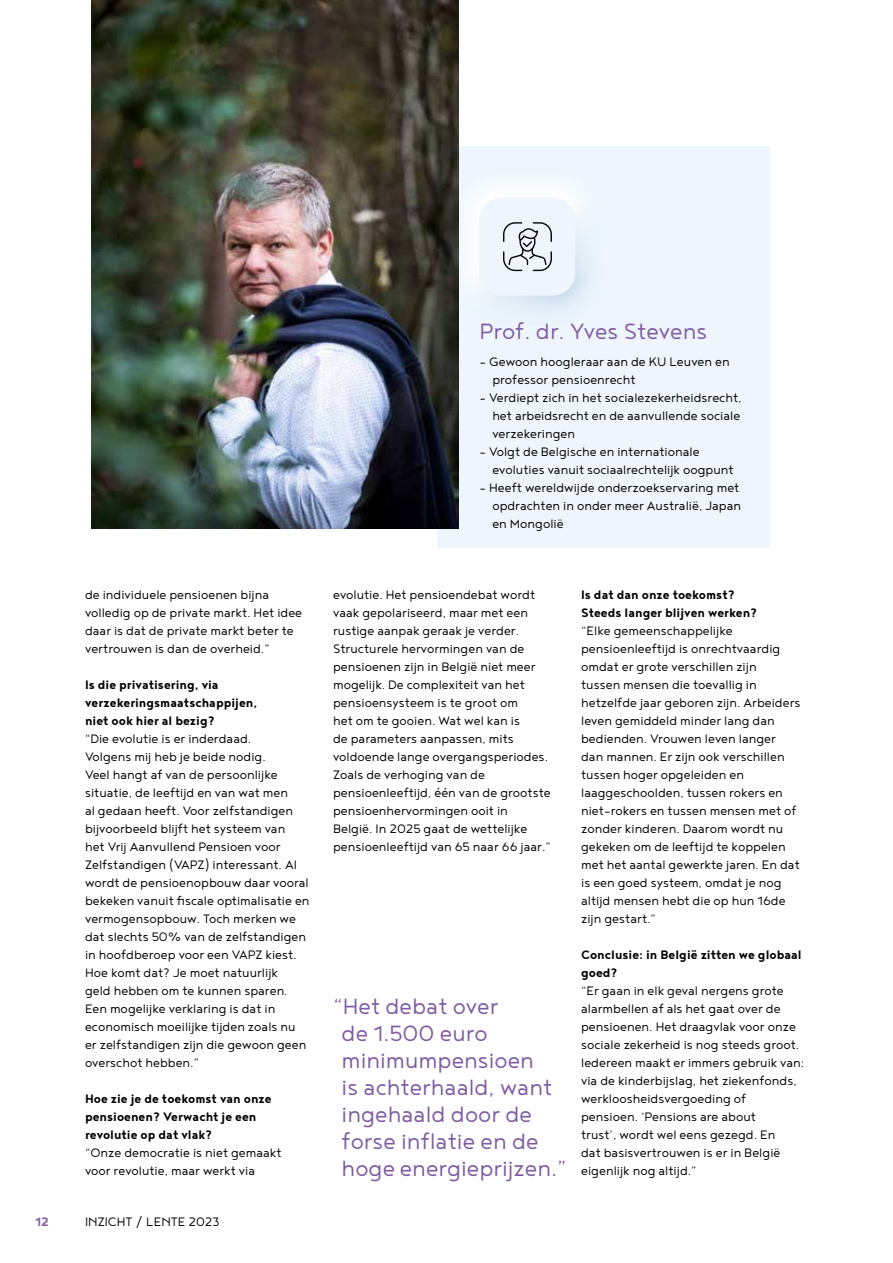
<style>
.page{position:relative;width:893px;height:1263px;background:#fff}
.page>*{position:absolute;margin:0;border:0;box-sizing:border-box;transform-origin:0 0}
.t1{font:300 27px/27px "Noyh";color:#7f5ca3}
.t2{font:300 15px/18px "Noyh";color:#000}
.t3{font:700 15px/18px "Noyh";color:#000}
.t4{font:700 15px "Noyh";color:#7f5ca3}
</style>
<div class="page">
<img style="left:91px;top:0;width:367px;height:529px">
<div style="left:437px;top:146px;width:333px;height:401px;background:#eef5fc"></div>
<svg style="left:447px;top:164px;width:142px;height:166px"></svg>
<p class="t2" style="left:85px;top:586px;width:219px">de individuele pensioenen bijna volledig op de private markt. Het idee daar is dat de private markt beter te vertrouwen is dan de overheid.”</p>
<p class="t3" style="left:85px;top:676px;width:174px">Is die privatisering, via verzekeringsmaatschappijen, niet ook hier al bezig?</p>
<p class="t2" style="left:85px;top:730px;width:226px">“Die evolutie is er inderdaad.<br>Volgens mij heb je beide nodig.<br>Veel hangt af van de persoonlijke situatie, de leeftijd en van wat men<br>al gedaan heeft. Voor zelfstandigen bijvoorbeeld blijft het systeem van<br>het Vrij Aanvullend Pensioen voor Zelfstandigen (VAPZ) interessant. Al wordt de pensioenopbouw daar vooral bekeken vanuit fiscale optimalisatie en vermogensopbouw. Toch merken we dat slechts 50% van de zelfstandigen in hoofdberoep voor een VAPZ kiest.<br>Hoe komt dat? Je moet natuurlijk<br>geld hebben om te kunnen sparen.<br>Een mogelijke verklaring is dat in economisch moeilijke tijden zoals nu er zelfstandigen zijn die gewoon geen overschot hebben.”</p>
<p class="t3" style="left:85px;top:1090px;width:188px">Hoe zie je de toekomst van onze pensioenen? Verwacht je een revolutie op dat vlak?</p>
<p class="t2" style="left:85px;top:1144px;width:198px">“Onze democratie is niet gemaakt voor revolutie, maar werkt via</p>
<p class="t4" style="left:35px;top:1213px;width:15px">12</p>
<p class="t2" style="left:85px;top:1212px;width:136px">INZICHT / LENTE 2023</p>
<h1 class="t1" style="left:480px;top:317px;width:229px">Prof. dr. Yves Stevens</h1>
<p class="t2" style="left:492px;top:352px;width:239px;text-indent:-13px">- Gewoon hoogleraar aan de KU Leuven en professor pensioenrecht</p>
<p class="t2" style="left:492px;top:388px;width:251px;text-align:justify;text-indent:-13px">- Verdiept zich in het socialezekerheidsrecht, het arbeidsrecht en de aanvullende sociale verzekeringen</p>
<p class="t2" style="left:492px;top:442px;width:243px;text-indent:-13px">- Volgt de Belgische en internationale evoluties vanuit sociaalrechtelijk oogpunt</p>
<p class="t2" style="left:492px;top:478px;width:250px;text-align:justify;text-indent:-13px">- Heeft wereldwijde onderzoekservaring met opdrachten in onder meer Australië, Japan en Mongolië</p>
<p class="t2" style="left:333px;top:586px;width:219px">evolutie. Het pensioendebat wordt vaak gepolariseerd, maar met een rustige aanpak geraak je verder.<br>Structurele hervormingen van de pensioenen zijn in België niet meer mogelijk. De complexiteit van het pensioensysteem is te groot om<br>het om te gooien. Wat wel kan is<br>de parameters aanpassen, mits voldoende lange overgangsperiodes.<br>Zoals de verhoging van de pensioenleeftijd, één van de grootste pensioenhervormingen ooit in België. In 2025 gaat de wettelijke pensioenleeftijd van 65 naar 66 jaar.”</p>
<p class="t3" style="left:581px;top:586px;width:178px">Is dat dan onze toekomst?<br>Steeds langer blijven werken?</p>
<p class="t2" style="left:581px;top:622px;width:221px">“Elke gemeenschappelijke pensioenleeftijd is onrechtvaardig omdat er grote verschillen zijn<br>tussen mensen die toevallig in hetzelfde jaar geboren zijn. Arbeiders leven gemiddeld minder lang dan bedienden. Vrouwen leven langer dan mannen. Er zijn ook verschillen tussen hoger opgeleiden en laaggeschoolden, tussen rokers en niet-rokers en tussen mensen met of zonder kinderen. Daarom wordt nu gekeken om de leeftijd te koppelen met het aantal gewerkte jaren. En dat is een goed systeem, omdat je nog altijd mensen hebt die op hun 16de zijn gestart.”</p>
<p class="t3" style="left:581px;top:946px;width:222px">Conclusie: in België zitten we globaal goed?</p>
<p class="t2" style="left:581px;top:982px;width:225px">“Er gaan in elk geval nergens grote alarmbellen af als het gaat over de pensioenen. Het draagvlak voor onze sociale zekerheid is nog steeds groot.<br>Iedereen maakt er immers gebruik van: via de kinderbijslag, het ziekenfonds, werkloosheidsvergoeding of pensioen. ‘Pensions are about<br>trust’, wordt wel eens gezegd. En<br>dat basisvertrouwen is er in België eigenlijk nog altijd.”</p>
<h1 class="t1" style="left:342px;top:992px;width:227px;text-indent:-9px">“Het debat over<br>de 1.500 euro minimumpensioen<br>is achterhaald, want ingehaald door de forse inflatie en de hoge energieprijzen.”</h1>
</div>
